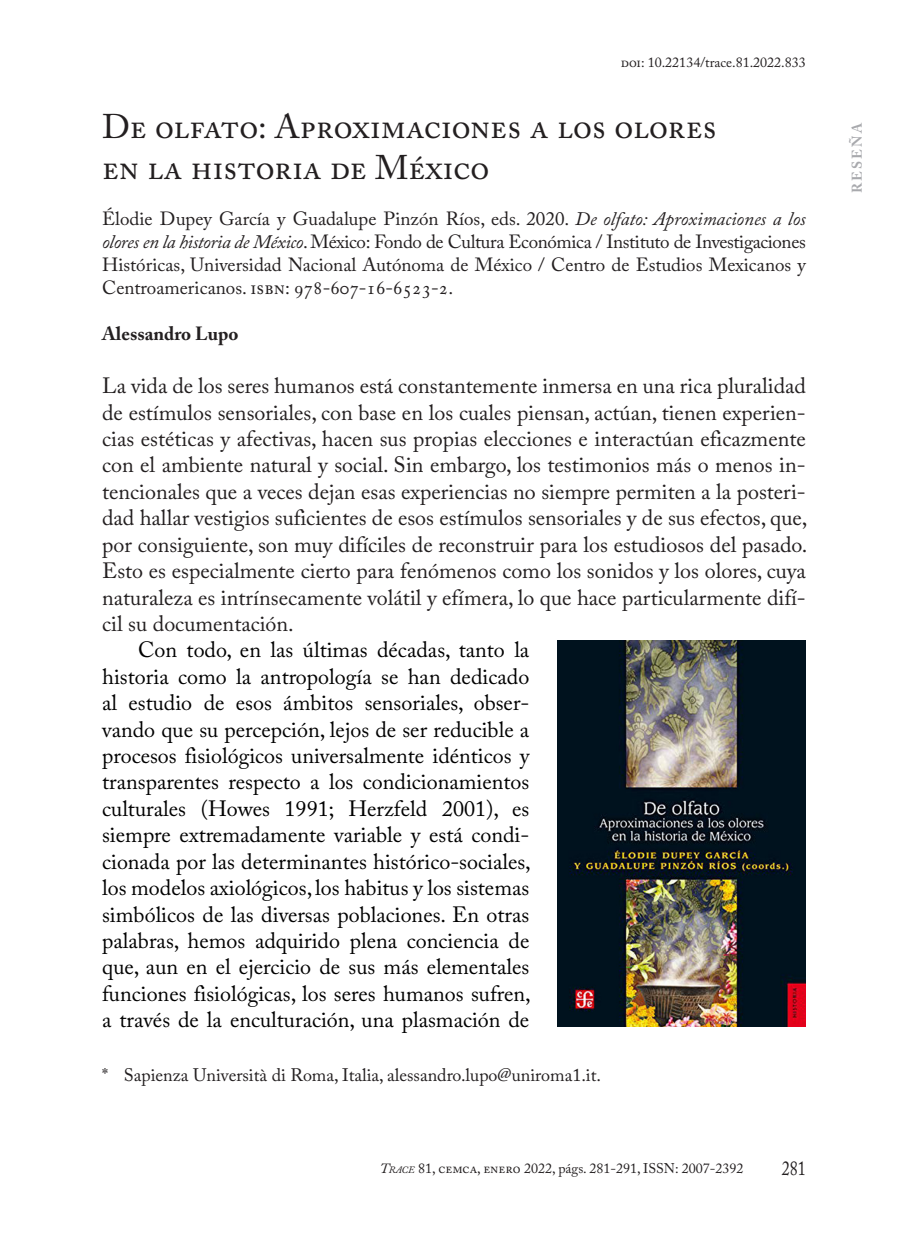
<style>
.page{position:relative;width:908px;height:1248px;background:#fff}
.page>*{position:absolute;margin:0;border:0;box-sizing:border-box;transform-origin:0 0}
.Título_artículo_As{font:34px/40.8px "Adobe Caslon Pro";color:#231f20}
.Texto_s_sangría_As{font:22px/26.4px "Adobe Caslon Pro";color:#231f20;text-align:justify}
.Texto_sangría_As{font:22px/26.4px "Adobe Caslon Pro";color:#000;text-align:justify}
.t1{font:20px "Adobe Caslon Pro";color:#231f20;scale:.8 1}
.Autor_As{font:19px/23px "Adobe Caslon Pro";color:#231f20;text-align:justify}
.Autor_As-2{font:700 19px "Adobe Caslon Pro";color:#231f20}
.Notas_As{font:18px "Adobe Caslon Pro";color:#231f20}
.t2{font:14px "Adobe Caslon Pro";color:#231f20}
.t3{font:700 14px "Adobe Caslon Pro";letter-spacing:.155em;color:#a8a9ad}
.s1{font-style:italic}
.s2{font-style:italic;font-size:9.8px}
</style>
<div class="page">
<img style="left:557px;top:640px;width:248px;height:386px">
<p class="t2" style="left:620px;top:54px;width:186px">doi: 10.22134/trace.81.2022.833</p>
<p class="Título_artículo_As" style="left:102px;top:106px;width:616px">De olfato: Aproximaciones a los olores en la historia de México</p>
<p class="Autor_As" style="left:102px;top:207px;width:705px">Élodie Dupey García y Guadalupe Pinzón Ríos, eds. 2020. <span class="s1">De olfato: Aproximaciones a los olores en la historia de México</span>. México: Fondo de Cultura Económica / Instituto de Investigaciones Históricas, Universidad Nacional Autónoma de México / Centro de Estudios Mexicanos y Centroamericanos. isbn: 978-607-16-6523-2.</p>
<p class="Autor_As-2" style="left:102px;top:323px;width:138px">Alessandro Lupo</p>
<p class="Texto_s_sangría_As" style="left:102px;top:372px;width:706px">La vida de los seres humanos está constantemente inmersa en una rica pluralidad de estímulos sensoriales, con base en los cuales piensan, actúan, tienen experien&shy;cias estéticas y afectivas, hacen sus propias elecciones e interactúan eficazmente con el ambiente natural y social. Sin embargo, los testimonios más o menos in&shy;tencionales que a veces dejan esas experiencias no siempre permiten a la posteri&shy;dad hallar vestigios suficientes de esos estímulos sensoriales y de sus efectos, que, por consiguiente, son muy difíciles de reconstruir para los estudiosos del pasado.<br>Esto es especialmente cierto para fenómenos como los sonidos y los olores, cuya naturaleza es intrínsecamente volátil y efímera, lo que hace particularmente difí&shy;cil su documentación.</p>
<p class="Texto_sangría_As" style="left:102px;top:636px;width:430px;text-indent:36px">Con todo, en las últimas décadas, tanto la historia como la antropología se han dedicado al estudio de esos ámbitos sensoriales, obser&shy;vando que su percepción, lejos de ser reducible a procesos fisiológicos universalmente idénticos y transparentes respecto a los condicionamientos culturales (Howes 1991; Herzfeld 2001), es siempre extremadamente variable y está condi&shy;cionada por las determinantes histórico-sociales, los modelos axiológicos, los habitus y los sistemas simbólicos de las diversas poblaciones. En otras palabras, hemos adquirido plena conciencia de que, aun en el ejercicio de sus más elementales funciones fisiológicas, los seres humanos sufren, a través de la enculturación, una plasmación de</p>
<p class="Notas_As" style="left:102px;top:1063px;width:500px">* Sapienza Università di Roma, Italia, alessandro.lupo@uniroma1.it.</p>
<p class="t2" style="left:380px;top:1159px;width:365px"><span class="s1">T</span><span class="s2">RACE</span> 81, cemca, enero 2022, págs. 281-291, ISSN: 2007-2392</p>
<p class="t1" style="left:781px;top:1155px;width:31px">281</p>
<p class="t3" style="left:848px;top:193px;width:72px;rotate:-90deg">RESEÑA</p>
</div>
